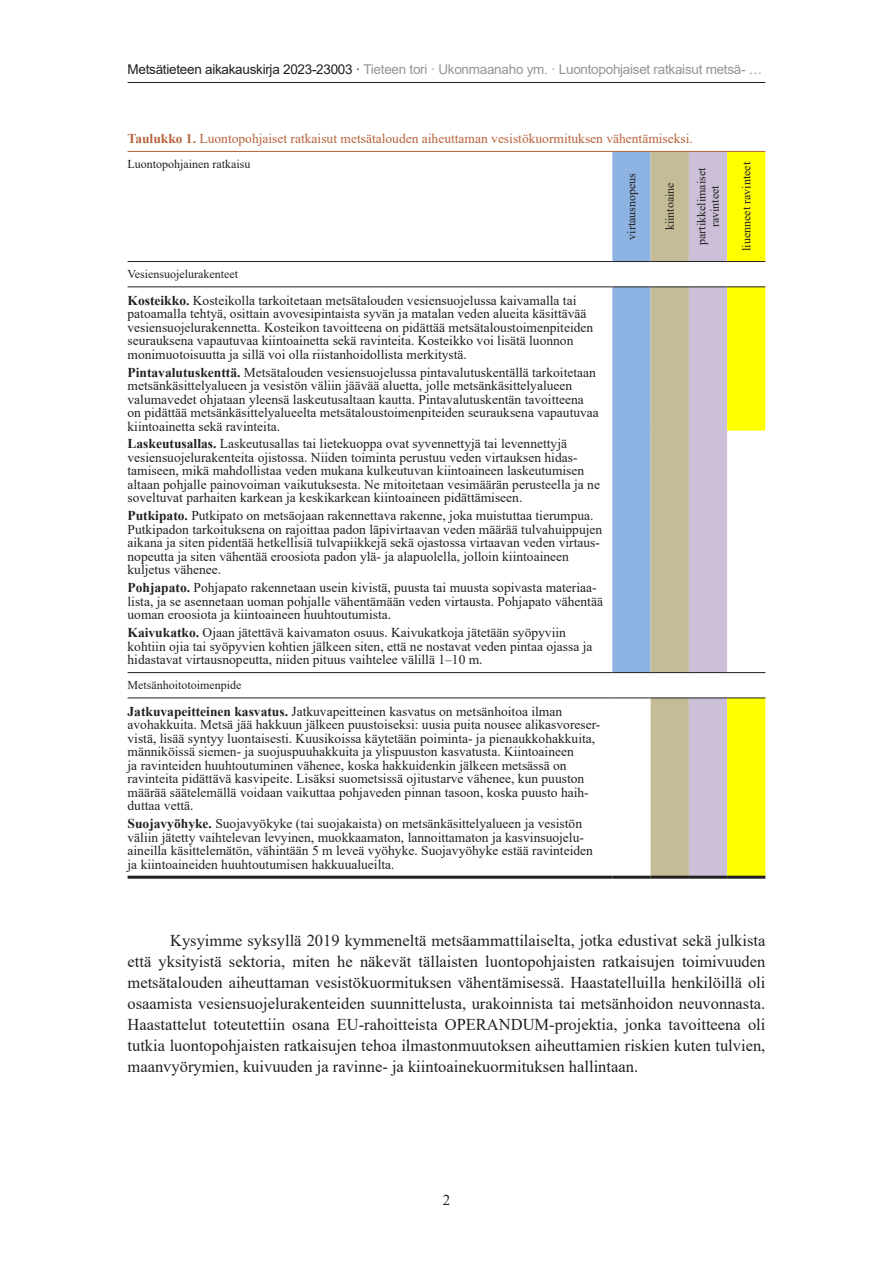
<style>
.page{position:relative;width:893px;height:1263px;background:#fff}
.page>*{position:absolute;margin:0;border:0;box-sizing:border-box;transform-origin:0 0}
.body-text{font:16.5px/21px "Times New Roman";color:#231f20;text-align:justify}
.t1{font:15px "Times New Roman";color:#231f20}
.t2{font:13.5px/13.5px "Times New Roman";color:#231f20}
.t3{font:13.5px "Arial";letter-spacing:-.02em;color:#939598}
.table-caption{font:13.5px "Times New Roman";color:#b7623a}
.table-col-head{font:12px/13.5px "Times New Roman";color:#231f20;text-align:center}
.s1{color:#231f20}
.s2{font-weight:700}
</style>
<div class="page">
<hr style="left:128px;top:82px;width:637px;height:1px;background:#231f20">
<svg style="left:612px;top:152px;width:153px;height:724px"></svg>
<hr style="left:128px;top:672px;width:484px;height:1px;background:#231f20">
<hr style="left:612px;top:672px;width:39px;height:1px;background:#231f20">
<hr style="left:651px;top:672px;width:38px;height:1px;background:#231f20">
<hr style="left:689px;top:672px;width:38px;height:1px;background:#231f20">
<hr style="left:727px;top:672px;width:38px;height:1px;background:#231f20">
<hr style="left:128px;top:876px;width:484px;height:3px;background:#231f20">
<hr style="left:612px;top:876px;width:39px;height:3px;background:#231f20">
<hr style="left:651px;top:876px;width:38px;height:3px;background:#231f20">
<hr style="left:689px;top:876px;width:38px;height:3px;background:#231f20">
<hr style="left:727px;top:876px;width:38px;height:3px;background:#231f20">
<hr style="left:128px;top:286px;width:484px;height:1px;background:#231f20">
<hr style="left:612px;top:286px;width:39px;height:1px;background:#231f20">
<hr style="left:651px;top:286px;width:38px;height:1px;background:#231f20">
<hr style="left:689px;top:286px;width:38px;height:1px;background:#231f20">
<hr style="left:727px;top:286px;width:38px;height:1px;background:#231f20">
<hr style="left:128px;top:697px;width:484px;height:1px;background:#231f20">
<hr style="left:612px;top:697px;width:39px;height:1px;background:#231f20">
<hr style="left:651px;top:697px;width:38px;height:1px;background:#231f20">
<hr style="left:689px;top:697px;width:38px;height:1px;background:#231f20">
<hr style="left:727px;top:697px;width:38px;height:1px;background:#231f20">
<hr style="left:128px;top:151px;width:484px;height:1px;background:#b7623a">
<hr style="left:612px;top:151px;width:39px;height:1px;background:#b7623a">
<hr style="left:651px;top:151px;width:38px;height:1px;background:#b7623a">
<hr style="left:689px;top:151px;width:38px;height:1px;background:#b7623a">
<hr style="left:727px;top:151px;width:38px;height:1px;background:#b7623a">
<hr style="left:128px;top:261px;width:484px;height:1px;background:#231f20">
<hr style="left:612px;top:261px;width:39px;height:1px;background:#231f20">
<hr style="left:651px;top:261px;width:38px;height:1px;background:#231f20">
<hr style="left:689px;top:261px;width:38px;height:1px;background:#231f20">
<hr style="left:727px;top:261px;width:38px;height:1px;background:#231f20">
<p class="t3" style="left:128px;top:60px;width:636px"><span class="s1">Metsätieteen aikakauskirja 2023-23003 ·</span> Tieteen tori · Ukonmaanaho ym. · Luontopohjaiset ratkaisut metsä- …</p>
<p class="table-caption" style="left:128px;top:129px;width:567px"><span class="s2">Taulukko 1.</span> Luontopohjaiset ratkaisut metsätalouden aiheuttaman vesistökuormituksen vähentämiseksi.</p>
<p class="table-col-head" style="left:128px;top:157px;width:124px">Luontopohjainen ratkaisu</p>
<p class="table-col-head" style="left:624px;top:240px;width:68px;rotate:-90deg">virtausnopeus</p>
<p class="table-col-head" style="left:663px;top:230px;width:49px;rotate:-90deg">kiintoaine</p>
<p class="table-col-head" style="left:694px;top:245px;width:79px;rotate:-90deg">partikkelimaiset ravinteet</p>
<p class="table-col-head" style="left:739px;top:251px;width:90px;rotate:-90deg">liuenneet ravinteet</p>
<p class="table-col-head" style="left:128px;top:267px;width:112px">Vesiensuojelurakenteet</p>
<p class="t2" style="left:128px;top:293px;width:467px"><span class="s2">Kosteikko.</span> Kosteikolla tarkoitetaan metsätalouden vesiensuojelussa kaivamalla tai patoamalla tehtyä, osittain avovesipintaista syvän ja matalan veden alueita käsittävää vesiensuojelurakennetta. Kosteikon tavoitteena on pidättää metsätaloustoimenpiteiden seurauksena vapautuvaa kiintoainetta sekä ravinteita. Kosteikko voi lisätä luonnon monimuotoisuutta ja sillä voi olla riistanhoidollista merkitystä.</p>
<p class="t2" style="left:128px;top:365px;width:473px"><span class="s2">Pintavalutuskenttä.</span> Metsätalouden vesiensuojelussa pintavalutuskentällä tarkoitetaan metsänkäsittelyalueen ja vesistön väliin jäävää aluetta, jolle metsänkäsittelyalueen valumavedet ohjataan yleensä laskeutusaltaan kautta. Pintavalutuskentän tavoitteena on pidättää metsänkäsittelyalueelta metsätaloustoimenpiteiden seurauksena vapautuvaa kiintoainetta sekä ravinteita.</p>
<p class="t2" style="left:128px;top:437px;width:474px"><span class="s2">Laskeutusallas.</span> Laskeutusallas tai lietekuoppa ovat syvennettyjä tai levennettyjä vesiensuojelurakenteita ojistossa. Niiden toiminta perustuu veden virtauksen hidas&shy;tamiseen, mikä mahdollistaa veden mukana kulkeutuvan kiintoaineen laskeutumisen altaan pohjalle painovoiman vaikutuksesta. Ne mitoitetaan vesimäärän perusteella ja ne soveltuvat parhaiten karkean ja keskikarkean kiintoaineen pidättämiseen.</p>
<p class="t2" style="left:128px;top:509px;width:476px"><span class="s2">Putkipato.</span> Putkipato on metsäojaan rakennettava rakenne, joka muistuttaa tierumpua.<br>Putkipadon tarkoituksena on rajoittaa padon läpivirtaavan veden määrää tulvahuippujen aikana ja siten pidentää hetkellisiä tulvapiikkejä sekä ojastossa virtaavan veden virtaus&shy;nopeutta ja siten vähentää eroosiota padon ylä- ja alapuolella, jolloin kiintoaineen kuljetus vähenee.</p>
<p class="t2" style="left:128px;top:580px;width:477px"><span class="s2">Pohjapato.</span> Pohjapato rakennetaan usein kivistä, puusta tai muusta sopivasta materiaa&shy;lista, ja se asennetaan uoman pohjalle vähentämään veden virtausta. Pohjapato vähentää uoman eroosiota ja kiintoaineen huuhtoutumista.</p>
<p class="t2" style="left:128px;top:625px;width:466px"><span class="s2">Kaivukatko.</span> Ojaan jätettävä kaivamaton osuus. Kaivukatkoja jätetään syöpyviin kohtiin ojia tai syöpyvien kohtien jälkeen siten, että ne nostavat veden pintaa ojassa ja hidastavat virtausnopeutta, niiden pituus vaihtelee välillä 1–10 m.</p>
<p class="table-col-head" style="left:128px;top:678px;width:115px">Metsänhoitotoimenpide</p>
<p class="t2" style="left:128px;top:704px;width:473px"><span class="s2">Jatkuvapeitteinen kasvatus.</span> Jatkuvapeitteinen kasvatus on metsänhoitoa ilman avohakkuita. Metsä jää hakkuun jälkeen puustoiseksi: uusia puita nousee alikasvoreser&shy;vistä, lisää syntyy luontaisesti. Kuusikoissa käytetään poiminta- ja pienaukkohakkuita, männiköissä siemen- ja suojuspuuhakkuita ja ylispuuston kasvatusta. Kiintoaineen<br>ja ravinteiden huuhtoutuminen vähenee, koska hakkuidenkin jälkeen metsässä on ravinteita pidättävä kasvipeite. Lisäksi suometsissä ojitustarve vähenee, kun puuston määrää säätelemällä voidaan vaikuttaa pohjaveden pinnan tasoon, koska puusto haih&shy;duttaa vettä.</p>
<p class="t2" style="left:128px;top:816px;width:467px"><span class="s2">Suojavyöhyke.</span> Suojavyökyke (tai suojakaista) on metsänkäsittelyalueen ja vesistön väliin jätetty vaihtelevan levyinen, muokkaamaton, lannoittamaton ja kasvinsuojelu&shy;aineilla käsittelemätön, vähintään 5 m leveä vyöhyke. Suojavyöhyke estää ravinteiden ja kiintoaineiden huuhtoutumisen hakkuualueilta.</p>
<p class="body-text" style="left:128px;top:929px;width:639px;text-indent:43px">Kysyimme syksyllä 2019 kymmeneltä metsäammattilaiselta, jotka edustivat sekä julkista että yksityistä sektoria, miten he näkevät tällaisten luontopohjaisten ratkaisujen toimivuuden metsätalouden aiheuttaman vesistökuormituksen vähentämisessä. Haastatelluilla henkilöillä oli osaamista vesiensuojelurakenteiden suunnittelusta, urakoinnista tai metsänhoidon neuvonnasta.<br>Haastattelut toteutettiin osana EU-rahoitteista OPERANDUM-projektia, jonka tavoitteena oli tutkia luontopohjaisten ratkaisujen tehoa ilmastonmuutoksen aiheuttamien riskien kuten tulvien, maanvyörymien, kuivuuden ja ravinne- ja kiintoainekuormituksen hallintaan.</p>
<p class="t1" style="left:443px;top:1190px;width:9px">2</p>
</div>
